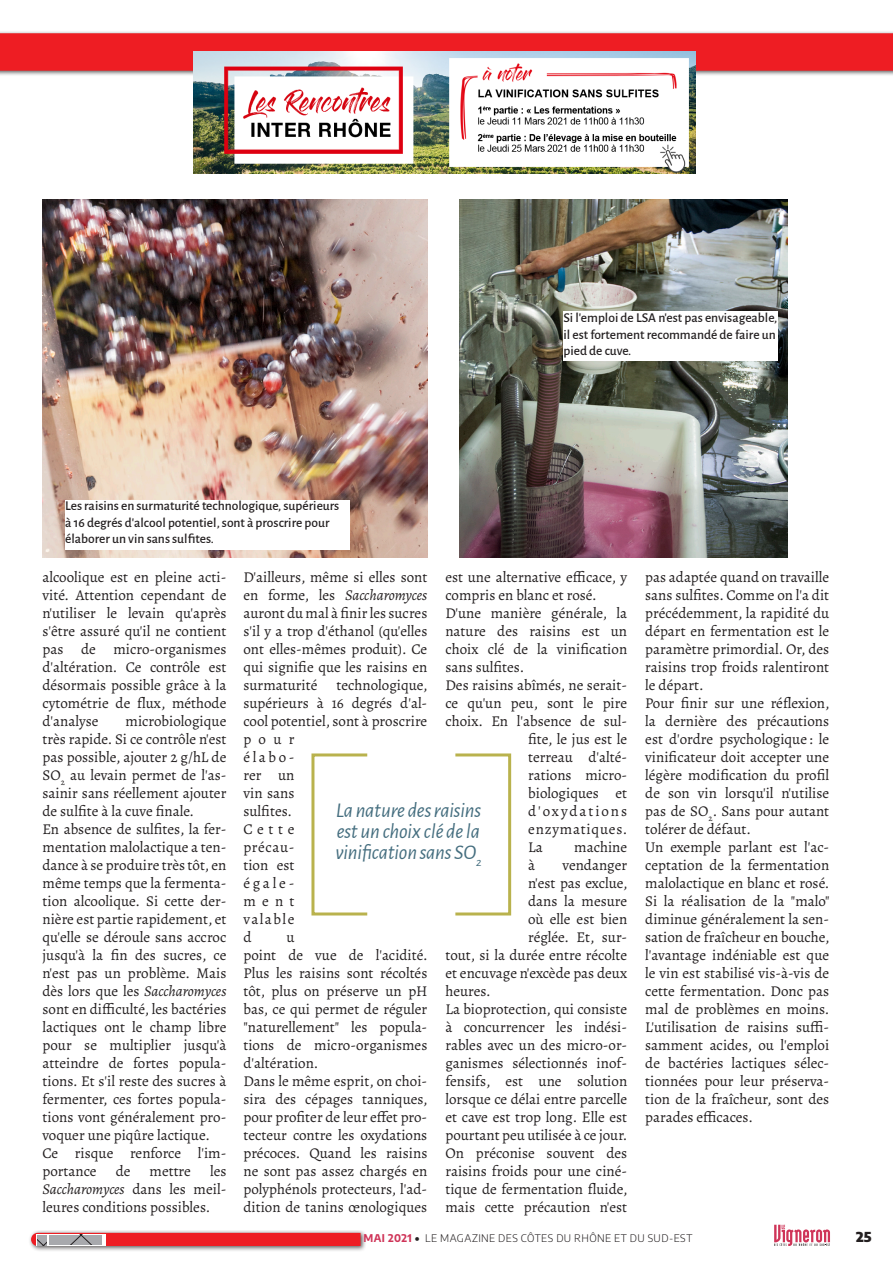
<style>
.page{position:relative;width:893px;height:1263px;background:#fff}
.page>*{position:absolute;margin:0;border:0;box-sizing:border-box;transform-origin:0 0}
.PHRASE_HT_NEW{font:italic 21px/21px "Alegreya Sans";letter-spacing:-.01em;color:#456e7f;text-align:justify}
.t1{font:15px/18px "Alegreya";color:#231f20;text-align:justify}
.t2{font:15px "Alegreya";letter-spacing:.05em;color:#231f20}
.t3{font:15px "Alegreya";letter-spacing:.13em;color:#231f20}
.LÉGENDE_PHOTO{font:500 13.5px/16.5px "Alegreya Sans";color:#231f20}
.t4{font:900 13.5px "Encode Sans";color:#231f20}
.t5{font:300 10.5px "Encode Sans";letter-spacing:.04em;color:#231f20}
.s1{font-style:italic}
.s2{font-weight:700;color:#cf3458}
.s3{font-weight:900}
</style>
<div class="page">
<img style="left:43px;top:200px;width:384px;height:358px">
<img style="left:460px;top:200px;width:327px;height:358px">
<div style="left:65px;top:500px;width:285px;height:49px;background:#fff"></div>
<div style="left:563px;top:311px;width:215px;height:50px;background:#fff"></div>
<div style="left:28px;top:1230px;width:338px;height:22px;background:#231f20;opacity:.75"></div>
<svg style="left:31px;top:1233px;width:330px;height:13px;background:#e23b41"></svg>
<svg style="left:311px;top:753px;width:201px;height:163px"></svg>
<svg style="left:774px;top:1225px;width:56px;height:21px"></svg>
<div style="left:0;top:30px;width:893px;height:47px;background:#231f20;opacity:.75"></div>
<div style="left:0;top:33px;width:893px;height:38px;background:#ee1d23"></div>
<img style="left:193px;top:51px;width:502px;height:123px">
<p class="LÉGENDE_PHOTO" style="left:65px;top:497px;width:276px">Les raisins en surmaturité technologique, supérieurs à 16 degrés d'alcool potentiel, sont à proscrire pour élaborer un vin sans sulfites.</p>
<p class="LÉGENDE_PHOTO" style="left:563px;top:309px;width:215px">Si l'emploi de LSA n'est pas envisageable, il est fortement recommandé de faire un pied de cuve.</p>
<p class="t1" style="left:43px;top:568px;width:185px">alcoolique est en pleine acti&shy;vité. Attention cependant de n'utiliser le levain qu'après s'être assuré qu'il ne contient pas de micro-organismes d'altération. Ce contrôle est désormais possible grâce à la cytométrie de flux, méthode d'analyse</p>
<p class="t1" style="left:43px;top:712px;width:185px;text-indent:83px">microbiologique très rapide. Si ce contrôle n'est pas possible, ajouter 2 g/hL de SO<sub>2</sub> au levain permet de l'as&shy;sainir sans réellement ajouter de sulfite à la cuve finale.</p>
<p class="t1" style="left:43px;top:820px;width:185px">En absence de sulfites, la fer&shy;mentation malolactique a ten&shy;dance à se produire très tôt, en même temps que la fermenta&shy;tion alcoolique. Si cette der&shy;nière est partie rapidement, et qu'elle se déroule sans accroc jusqu'à la fin des sucres, ce n'est pas un problème. Mais dès lors que les <span class="s1">Saccharomyces </span>sont en difficulté, les bactéries lactiques ont le champ libre pour se multiplier jusqu'à atteindre de fortes popula&shy;tions. Et s'il reste des sucres à fermenter, ces fortes popula&shy;tions vont généralement pro&shy;voquer une piqûre lactique.</p>
<p class="t1" style="left:43px;top:1144px;width:185px">Ce risque renforce l'im&shy;portance</p>
<p class="t1" style="left:43px;top:1162px;width:185px;text-indent:167px">les <span class="s1">Saccharomyces</span> dans les meil&shy;leures conditions possibles.</p>
<p class="t1" style="left:116px;top:1162px;width:16px">de</p>
<p class="t1" style="left:150px;top:1162px;width:43px">mettre</p>
<p class="t1" style="left:445px;top:568px;width:183px">est une alternative efficace, y compris en blanc et rosé.</p>
<p class="t1" style="left:445px;top:604px;width:183px">D'une manière générale, la nature des raisins est un choix clé de la vinification sans sulfites.</p>
<p class="t1" style="left:445px;top:676px;width:183px">Des raisins abîmés, ne serait-</p>
<p class="t1" style="left:445px;top:694px;width:183px">ce qu'un peu, sont le pire</p>
<p class="t1" style="left:445px;top:712px;width:183px">choix. En l'absence de sul-</p>
<p class="t1" style="left:528px;top:730px;width:101px">fite, le jus est le</p>
<p class="t1" style="left:528px;top:748px;width:101px">terreau d'alté-</p>
<p class="t1" style="left:528px;top:766px;width:101px">rations micro-</p>
<p class="t1" style="left:528px;top:784px;width:101px">biologiques et</p>
<p class="t3" style="left:528px;top:801px;width:101px">d'oxydations</p>
<p class="t2" style="left:528px;top:819px;width:101px">enzymatiques.</p>
<p class="t1" style="left:528px;top:838px;width:16px">La</p>
<p class="t1" style="left:574px;top:838px;width:55px">machine</p>
<p class="t1" style="left:528px;top:856px;width:8px">à</p>
<p class="t1" style="left:563px;top:856px;width:66px">vendanger</p>
<p class="t1" style="left:528px;top:874px;width:101px">n'est pas exclue,</p>
<p class="t1" style="left:528px;top:892px;width:101px">dans la mesure</p>
<p class="t1" style="left:528px;top:910px;width:101px">où elle est bien</p>
<p class="t1" style="left:528px;top:928px;width:101px">réglée. Et, sur-</p>
<p class="t1" style="left:445px;top:946px;width:183px">tout, si la durée entre récolte</p>
<p class="t1" style="left:445px;top:964px;width:183px">et encuvage n'excède pas deux</p>
<p class="t1" style="left:445px;top:982px;width:47px">heures.</p>
<p class="t1" style="left:445px;top:1000px;width:184px">La bioprotection, qui consiste à concurrencer les indési&shy;rables avec un des micro-or&shy;ganismes sélectionnés inof&shy;fensifs, est une solution lorsque ce délai entre parcelle et cave est trop long. Elle est pourtant peu utilisée à ce jour.</p>
<p class="t1" style="left:445px;top:1144px;width:184px">On préconise souvent des raisins froids pour une ciné&shy;tique de fermentation fluide, mais cette précaution n'est</p>
<p class="t1" style="left:243px;top:568px;width:185px">D'ailleurs, même si elles sont en forme, les <span class="s1">Saccharomyces </span>auront du mal à finir les sucres s'il y a trop d'éthanol (qu'elles ont elles-mêmes produit). Ce qui signifie que les raisins en surmaturité</p>
<p class="t1" style="left:243px;top:676px;width:186px;text-align:left;text-indent:93px">technologique, supérieurs à 16 degrés d'al&shy;cool potentiel, sont à proscrire pour<br>élabo-<br>rer un<br>vin sans<br>sulfites.</p>
<p class="t1" style="left:243px;top:820px;width:53px">Cette précau&shy;tion est égale&shy;ment valable d</p>
<p class="PHRASE_HT_NEW" style="left:335px;top:799px;width:148px">La nature des raisins est un choix clé de la vinification sans SO<sub>2</sub></p>
<p class="t1" style="left:243px;top:928px;width:186px;text-align:left;text-indent:43px">u<br>point de vue de l'acidité.<br>Plus les raisins sont récoltés tôt, plus on préserve un pH bas, ce qui permet de réguler "naturellement" les popula&shy;tions de micro-organismes d'altération.</p>
<p class="t1" style="left:243px;top:1072px;width:186px">Dans le même esprit, on choi&shy;sira des cépages tanniques, pour profiter de leur effet pro&shy;tecteur contre les oxydations précoces. Quand les raisins ne sont pas assez chargés en polyphénols protecteurs, l'ad&shy;dition de tanins œnologiques</p>
<p class="t1" style="left:645px;top:568px;width:185px">pas adaptée quand on travaille sans sulfites. Comme on l'a dit précédemment, la rapidité du départ en fermentation est le paramètre primordial. Or, des raisins trop froids ralentiront le départ.</p>
<p class="t1" style="left:645px;top:694px;width:186px">Pour finir sur une réflexion, la dernière des précautions est d'ordre psychologique : le vinificateur doit accepter une légère modification du profil de son vin lorsqu'il n'utilise pas de SO<sub>2</sub>. Sans pour autant tolérer de défaut.</p>
<p class="t1" style="left:645px;top:838px;width:186px">Un exemple parlant est l'ac&shy;ceptation de la fermentation malolactique en blanc et rosé.<br>Si la réalisation de la "malo" diminue généralement la sen&shy;sation de fraîcheur en bouche, l'avantage indéniable est que le vin est stabilisé vis-à-vis de cette fermentation. Donc pas mal de problèmes en moins.<br>L'utilisation de raisins suffi&shy;samment acides, ou l'emploi de bactéries lactiques sélec&shy;tionnées pour leur préserva&shy;tion de la fraîcheur, sont des parades efficaces.</p>
<p class="t5" style="left:363px;top:1231px;width:331px"><span class="s2">MAI 2021</span> <span class="s3">•</span> LE MAGAZINE DES CÔTES DU RHÔNE ET DU SUD-EST</p>
<p class="t4" style="left:856px;top:1226px;width:17px">25</p>
</div>
